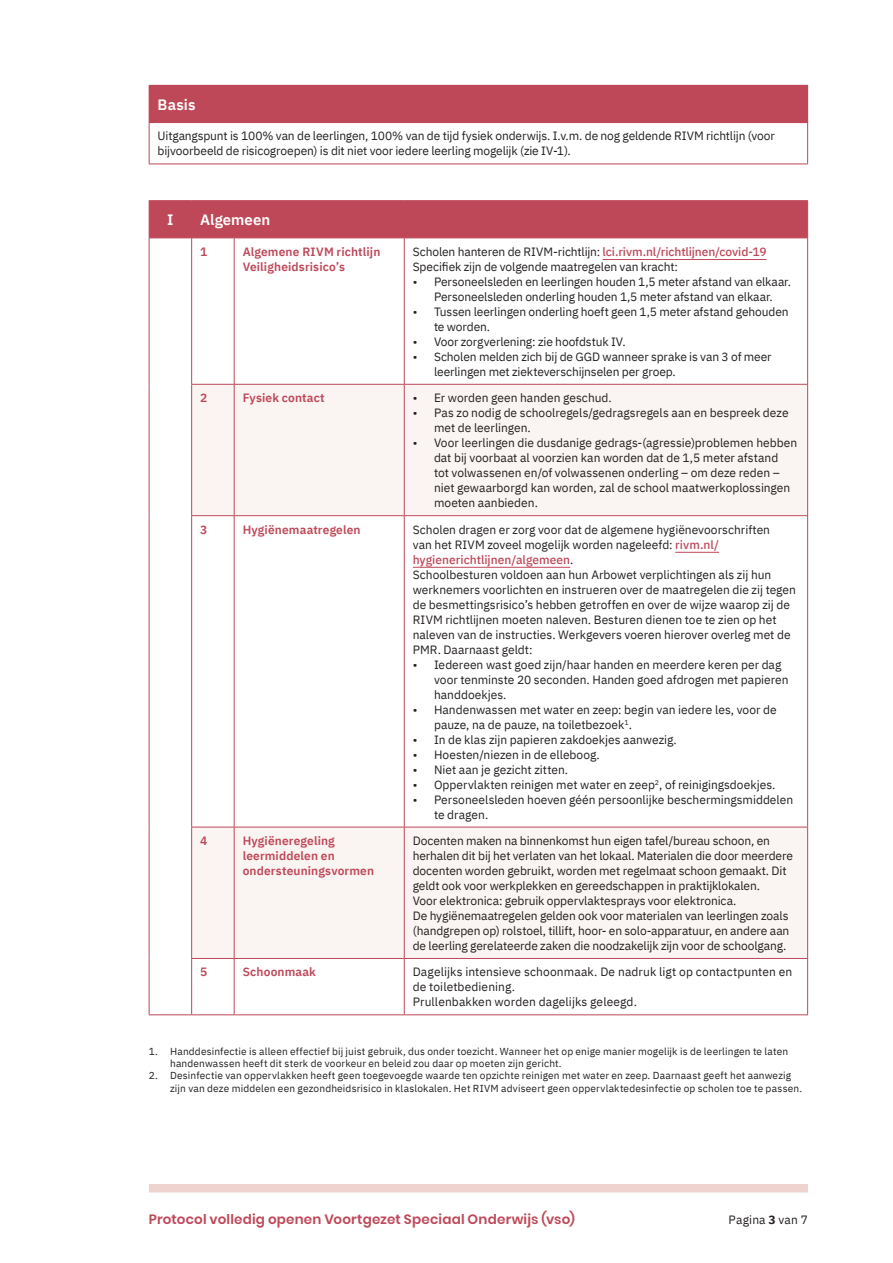
<style>
.page{position:relative;width:893px;height:1263px;background:#fff}
.page>*{position:absolute;margin:0;border:0;box-sizing:border-box;transform-origin:0 0}
.tabel_titel{font:600 15px "IBM Plex Sans";color:#fff}
.tabel_nummer{font:600 15px "IBM Plex Sans";color:#fff}
.t1{font:600 13.5px "Poppins";letter-spacing:.015em;color:#be4858}
.tabel{font:12px/15px "IBM Plex Sans";letter-spacing:-.005em;color:#231f20}
.tabel_kopje{font:600 12px/15px "IBM Plex Sans";letter-spacing:.01em;color:#be4858}
.t2{font:10.2px/12.1px "IBM Plex Sans";letter-spacing:.015em;color:#231f20}
.s1{font-weight:500;color:#be4858}
.s2{font-weight:700}
</style>
<div class="page">
<div style="left:149px;top:1184px;width:659px;height:8px;background:#efd3cf"></div>
<div style="left:149px;top:85px;width:659px;height:38px;background:#be4858"></div>
<hr style="left:149px;top:123px;width:1px;height:41px;background:#be4858">
<hr style="left:807px;top:123px;width:1px;height:41px;background:#be4858">
<hr style="left:149px;top:164px;width:659px;height:1px;background:#be4858">
<div style="left:150px;top:201px;width:657px;height:37px;background:#be4858"></div>
<svg style="left:192px;top:385px;width:615px;height:573px"></svg>
<hr style="left:149px;top:200px;width:43px;height:1px;background:#be4858">
<hr style="left:149px;top:201px;width:1px;height:37px;background:#be4858">
<hr style="left:192px;top:200px;width:42px;height:1px;background:#be4858">
<hr style="left:191px;top:201px;width:1px;height:37px;background:#be4858">
<hr style="left:234px;top:200px;width:170px;height:1px;background:#be4858">
<hr style="left:404px;top:200px;width:404px;height:1px;background:#be4858">
<hr style="left:807px;top:201px;width:1px;height:37px;background:#be4858">
<hr style="left:149px;top:238px;width:43px;height:1px;background:#be4858">
<hr style="left:149px;top:238px;width:1px;height:146px;background:#be4858">
<hr style="left:149px;top:384px;width:1px;height:132px;background:#be4858">
<hr style="left:149px;top:516px;width:1px;height:311px;background:#be4858">
<hr style="left:149px;top:827px;width:1px;height:131px;background:#be4858">
<hr style="left:149px;top:958px;width:1px;height:56px;background:#be4858">
<hr style="left:149px;top:1014px;width:43px;height:1px;background:#be4858">
<hr style="left:192px;top:238px;width:42px;height:1px;background:#be4858">
<hr style="left:191px;top:238px;width:1px;height:146px;background:#be4858">
<hr style="left:234px;top:238px;width:170px;height:1px;background:#be4858">
<hr style="left:234px;top:238px;width:1px;height:146px;background:#be4858">
<hr style="left:404px;top:238px;width:404px;height:1px;background:#be4858">
<hr style="left:404px;top:238px;width:1px;height:146px;background:#be4858">
<hr style="left:807px;top:238px;width:1px;height:146px;background:#be4858">
<hr style="left:191px;top:384px;width:43px;height:1px;background:#be4858">
<hr style="left:191px;top:385px;width:1px;height:130px;background:#be4858">
<hr style="left:234px;top:384px;width:170px;height:1px;background:#be4858">
<hr style="left:234px;top:385px;width:1px;height:130px;background:#be4858">
<hr style="left:404px;top:384px;width:404px;height:1px;background:#be4858">
<hr style="left:404px;top:385px;width:1px;height:130px;background:#be4858">
<hr style="left:807px;top:385px;width:1px;height:130px;background:#be4858">
<hr style="left:191px;top:515px;width:43px;height:1px;background:#be4858">
<hr style="left:191px;top:516px;width:1px;height:311px;background:#be4858">
<hr style="left:234px;top:515px;width:170px;height:1px;background:#be4858">
<hr style="left:234px;top:516px;width:1px;height:311px;background:#be4858">
<hr style="left:404px;top:515px;width:404px;height:1px;background:#be4858">
<hr style="left:404px;top:516px;width:1px;height:311px;background:#be4858">
<hr style="left:807px;top:516px;width:1px;height:311px;background:#be4858">
<hr style="left:191px;top:827px;width:43px;height:1px;background:#be4858">
<hr style="left:191px;top:827px;width:1px;height:131px;background:#be4858">
<hr style="left:234px;top:827px;width:170px;height:1px;background:#be4858">
<hr style="left:234px;top:827px;width:1px;height:131px;background:#be4858">
<hr style="left:404px;top:827px;width:404px;height:1px;background:#be4858">
<hr style="left:404px;top:827px;width:1px;height:131px;background:#be4858">
<hr style="left:807px;top:827px;width:1px;height:131px;background:#be4858">
<hr style="left:191px;top:958px;width:43px;height:1px;background:#be4858">
<hr style="left:191px;top:959px;width:1px;height:55px;background:#be4858">
<hr style="left:234px;top:958px;width:170px;height:1px;background:#be4858">
<hr style="left:234px;top:959px;width:1px;height:55px;background:#be4858">
<hr style="left:404px;top:958px;width:404px;height:1px;background:#be4858">
<hr style="left:404px;top:959px;width:1px;height:55px;background:#be4858">
<hr style="left:807px;top:959px;width:1px;height:55px;background:#be4858">
<hr style="left:192px;top:1014px;width:42px;height:1px;background:#be4858">
<hr style="left:234px;top:1014px;width:170px;height:1px;background:#be4858">
<hr style="left:404px;top:1014px;width:404px;height:1px;background:#be4858">
<hr style="left:603px;top:259px;width:164px;height:1px;background:#be4858">
<hr style="left:675px;top:552px;width:44px;height:1px;background:#be4858">
<hr style="left:413px;top:567px;width:157px;height:1px;background:#be4858">
<p class="tabel_titel" style="left:158px;top:93px;width:39px">Basis</p>
<p class="tabel" style="left:158px;top:128px;width:619px">Uitgangspunt is 100% van de leerlingen, 100% van de tijd fysiek onderwijs. I.v.m. de nog geldende RIVM richtlijn (voor bijvoorbeeld de risicogroepen) is dit niet voor iedere leerling mogelijk (zie IV-1).</p>
<p class="tabel_nummer" style="left:167px;top:208px;width:8px">I</p>
<p class="tabel_titel" style="left:200px;top:208px;width:72px">Algemeen</p>
<p class="tabel_kopje" style="left:200px;top:243px;width:9px">1</p>
<p class="tabel_kopje" style="left:243px;top:243px;width:139px">Algemene RIVM richtlijn</p>
<p class="tabel_kopje" style="left:243px;top:258px;width:104px">Veiligheidsrisico’s</p>
<p class="tabel" style="left:413px;top:243px;width:355px">Scholen hanteren de RIVM-richtlijn: <span class="s1">lci.rivm.nl/richtlijnen/covid-19</span></p>
<p class="tabel" style="left:413px;top:258px;width:267px">Specifiek zijn de volgende maatregelen van kracht:</p>
<p class="tabel" style="left:413px;top:273px;width:380px;text-align:center">• Personeelsleden en leerlingen houden 1,5 meter afstand van elkaar.<br>Personeelsleden onderling houden 1,5 meter afstand van elkaar.</p>
<p class="tabel" style="left:434px;top:303px;width:356px;text-indent:-21px">• Tussen leerlingen onderling hoeft geen 1,5 meter afstand gehouden te worden.</p>
<p class="tabel" style="left:413px;top:333px;width:215px">• Voor zorgverlening: zie hoofdstuk IV.</p>
<p class="tabel" style="left:434px;top:348px;width:339px;text-indent:-21px">• Scholen melden zich bij de GGD wanneer sprake is van 3 of meer leerlingen met ziekteverschijnselen per groep.</p>
<p class="tabel_kopje" style="left:200px;top:389px;width:9px">2</p>
<p class="tabel_kopje" style="left:243px;top:389px;width:84px">Fysiek contact</p>
<p class="tabel" style="left:413px;top:389px;width:201px">• Er worden geen handen geschud.</p>
<p class="tabel" style="left:434px;top:404px;width:356px;text-indent:-21px">• Pas zo nodig de schoolregels/gedragsregels aan en bespreek deze met de leerlingen.</p>
<p class="tabel" style="left:434px;top:434px;width:365px;text-indent:-21px">• Voor leerlingen die dusdanige gedrags-(agressie)problemen hebben dat bij voorbaat al voorzien kan worden dat de 1,5 meter afstand<br>tot volwassenen en/of volwassenen onderling – om deze reden – niet gewaarborgd kan worden, zal de school maatwerkoplossingen moeten aanbieden.</p>
<p class="tabel_kopje" style="left:200px;top:521px;width:9px">3</p>
<p class="tabel_kopje" style="left:243px;top:521px;width:119px">Hygiënemaatregelen</p>
<p class="tabel" style="left:413px;top:521px;width:359px">Scholen dragen er zorg voor dat de algemene hygiënevoorschriften van het RIVM zoveel mogelijk worden nageleefd: <span class="s1">rivm.nl/ hygienerichtlijnen/algemeen</span>.</p>
<p class="tabel" style="left:413px;top:566px;width:385px">Schoolbesturen voldoen aan hun Arbowet verplichtingen als zij hun werknemers voorlichten en instrueren over de maatregelen die zij tegen de besmettingsrisico’s hebben getroffen en over de wijze waarop zij de RIVM richtlijnen moeten naleven. Besturen dienen toe te zien op het naleven van de instructies. Werkgevers voeren hierover overleg met de PMR. Daarnaast geldt:</p>
<p class="tabel" style="left:434px;top:656px;width:356px;text-indent:-21px">• Iedereen wast goed zijn/haar handen en meerdere keren per dag voor tenminste 20 seconden. Handen goed afdrogen met papieren handdoekjes.</p>
<p class="tabel" style="left:434px;top:701px;width:344px;text-indent:-21px">• Handenwassen met water en zeep: begin van iedere les, voor de pauze, na de pauze, na toiletbezoek<sup>1</sup>.</p>
<p class="tabel" style="left:413px;top:731px;width:266px">• In de klas zijn papieren zakdoekjes aanwezig.</p>
<p class="tabel" style="left:413px;top:746px;width:189px">• Hoesten/niezen in de elleboog.</p>
<p class="tabel" style="left:413px;top:761px;width:157px">• Niet aan je gezicht zitten.</p>
<p class="tabel" style="left:413px;top:776px;width:364px">• Oppervlakten reinigen met water en zeep<sup>2</sup>, of reinigingsdoekjes.</p>
<p class="tabel" style="left:434px;top:791px;width:361px;text-indent:-21px">• Personeelsleden hoeven géén persoonlijke beschermingsmiddelen te dragen.</p>
<p class="tabel_kopje" style="left:200px;top:832px;width:9px">4</p>
<p class="tabel_kopje" style="left:243px;top:832px;width:133px">Hygiëneregeling leermiddelen en ondersteuningsvormen</p>
<p class="tabel" style="left:413px;top:832px;width:382px">Docenten maken na binnenkomst hun eigen tafel/bureau schoon, en herhalen dit bij het verlaten van het lokaal. Materialen die door meerdere docenten worden gebruikt, worden met regelmaat schoon gemaakt. Dit geldt ook voor werkplekken en gereedschappen in praktijklokalen.</p>
<p class="tabel" style="left:413px;top:892px;width:325px">Voor elektronica: gebruik oppervlaktesprays voor elektronica.</p>
<p class="tabel" style="left:413px;top:907px;width:378px;text-align:justify">De hygiënemaatregelen gelden ook voor materialen van leerlingen zoals (handgrepen op) rolstoel, tillift, hoor- en solo-apparatuur, en andere aan de leerling gerelateerde zaken die noodzakelijk zijn voor de schoolgang.</p>
<p class="tabel_kopje" style="left:200px;top:963px;width:9px">5</p>
<p class="tabel_kopje" style="left:243px;top:963px;width:75px">Schoonmaak</p>
<p class="tabel" style="left:413px;top:963px;width:381px">Dagelijks intensieve schoonmaak. De nadruk ligt op contactpunten en de toiletbediening.</p>
<p class="tabel" style="left:413px;top:993px;width:226px">Prullenbakken worden dagelijks geleegd.</p>
<p class="t2" style="left:170px;top:1044px;width:620px;text-indent:-21px">1. Handdesinfectie is alleen effectief bij juist gebruik, dus onder toezicht. Wanneer het op enige manier mogelijk is de leerlingen te laten handenwassen heeft dit sterk de voorkeur en beleid zou daar op moeten zijn gericht.</p>
<p class="t2" style="left:170px;top:1069px;width:634px;text-indent:-21px">2. Desinfectie van oppervlakken heeft geen toegevoegde waarde ten opzichte reinigen met water en zeep. Daarnaast geeft het aanwezig zijn van deze middelen een gezondheidsrisico in klaslokalen. Het RIVM adviseert geen oppervlaktedesinfectie op scholen toe te passen.</p>
<p class="t1" style="left:149px;top:1211px;width:428px">Protocol volledig openen Voortgezet Speciaal Onderwijs (vso)</p>
<p class="tabel" style="left:729px;top:1211px;width:81px">Pagina <span class="s2">3</span> van 7</p>
</div>
